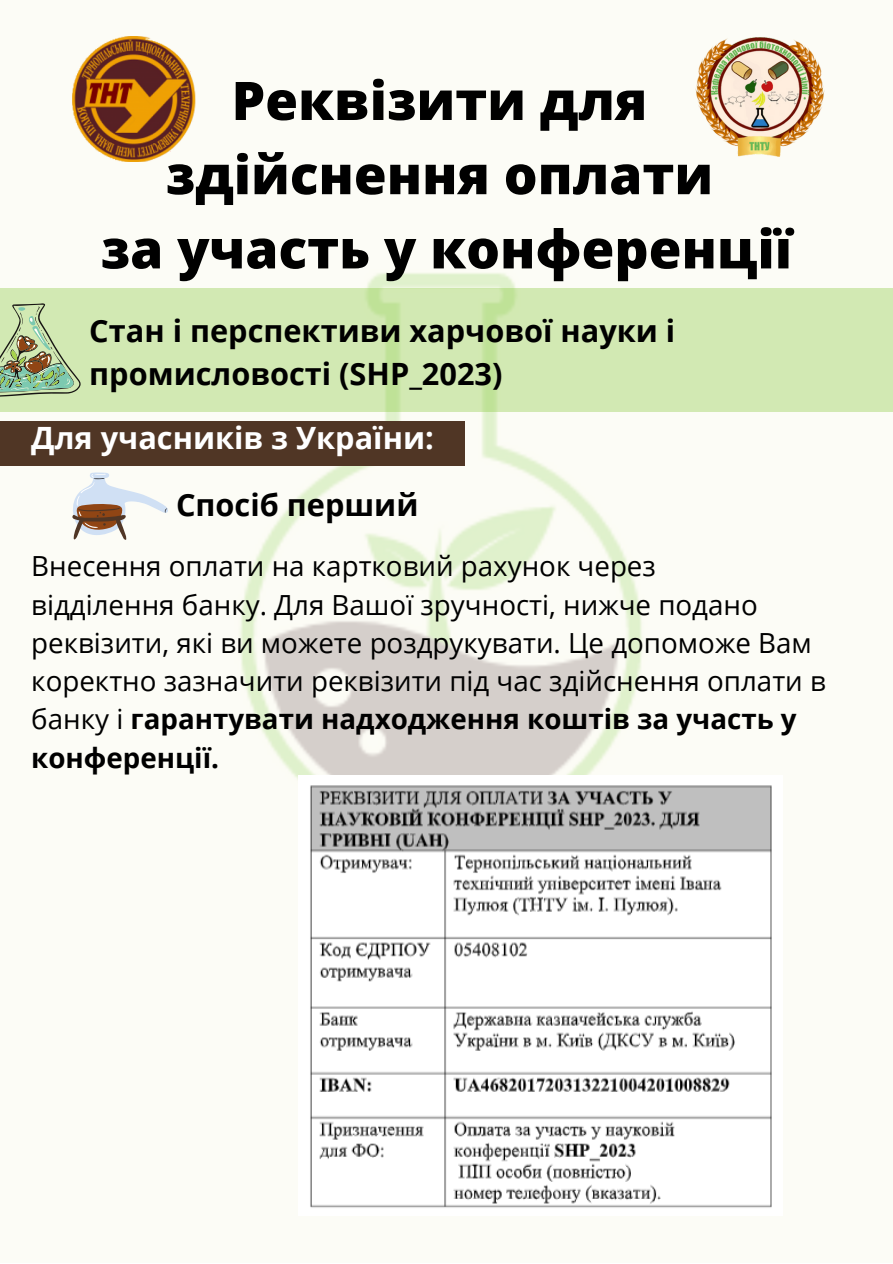
<style>
.page{position:relative;width:893px;height:1264px;background:#fff}
.page>*{position:absolute;margin:0;border:0;box-sizing:border-box;transform-origin:0 0}
.t1{font:800 53.25px "Open Sans";color:#000}
.t2{font:700 30.75px/42.8px "Open Sans";color:#000}
.t3{font:700 30.75px "Open Sans";color:#fff}
.t4{font:27.75px/38.2px "Open Sans";color:#000}
.s1{font-weight:700}
</style>
<div class="page">
<img style="left:0;top:36px;width:645px;height:747px">
<div style="left:0;top:288px;width:892px;height:124px;background:#d2e9b3"></div>
<div style="left:0;top:421px;width:464px;height:44px;background:#503625"></div>
<img style="left:72px;top:37px;width:157px;height:125px">
<img style="left:695px;top:36px;width:130px;height:122px">
<svg style="left:0;top:303px;width:81px;height:94px"></svg>
<svg style="left:72px;top:472px;width:96px;height:68px"></svg>
<img style="left:298px;top:775px;width:474px;height:433px">
<p class="t1" style="left:231px;top:63px;width:417px">Реквізити для</p>
<p class="t1" style="left:166px;top:137px;width:549px">здійснення оплати</p>
<p class="t1" style="left:101px;top:211px;width:692px">за участь у конференції</p>
<p class="t2" style="left:89px;top:309px;width:587px">Cтан і перспективи харчової науки і промисловості (SHP_2023)</p>
<p class="t3" style="left:31px;top:416px;width:404px">Для учасників з України:</p>
<p class="t2" style="left:176px;top:483px;width:244px">Спосіб перший</p>
<p class="t4" style="left:31px;top:546px;width:626px">Внесення оплати на картковий рахунок через</p>
<p class="t4" style="left:31px;top:585px;width:795px">відділення банку. Для Вашої зручності, нижче подано реквізити, які ви можете роздрукувати. Це допоможе Вам коректно зазначити реквізити під час здійснення оплати в банку і <span class="s1">гарантувати надходження коштів за участь у конференції.</span></p>
</div>
